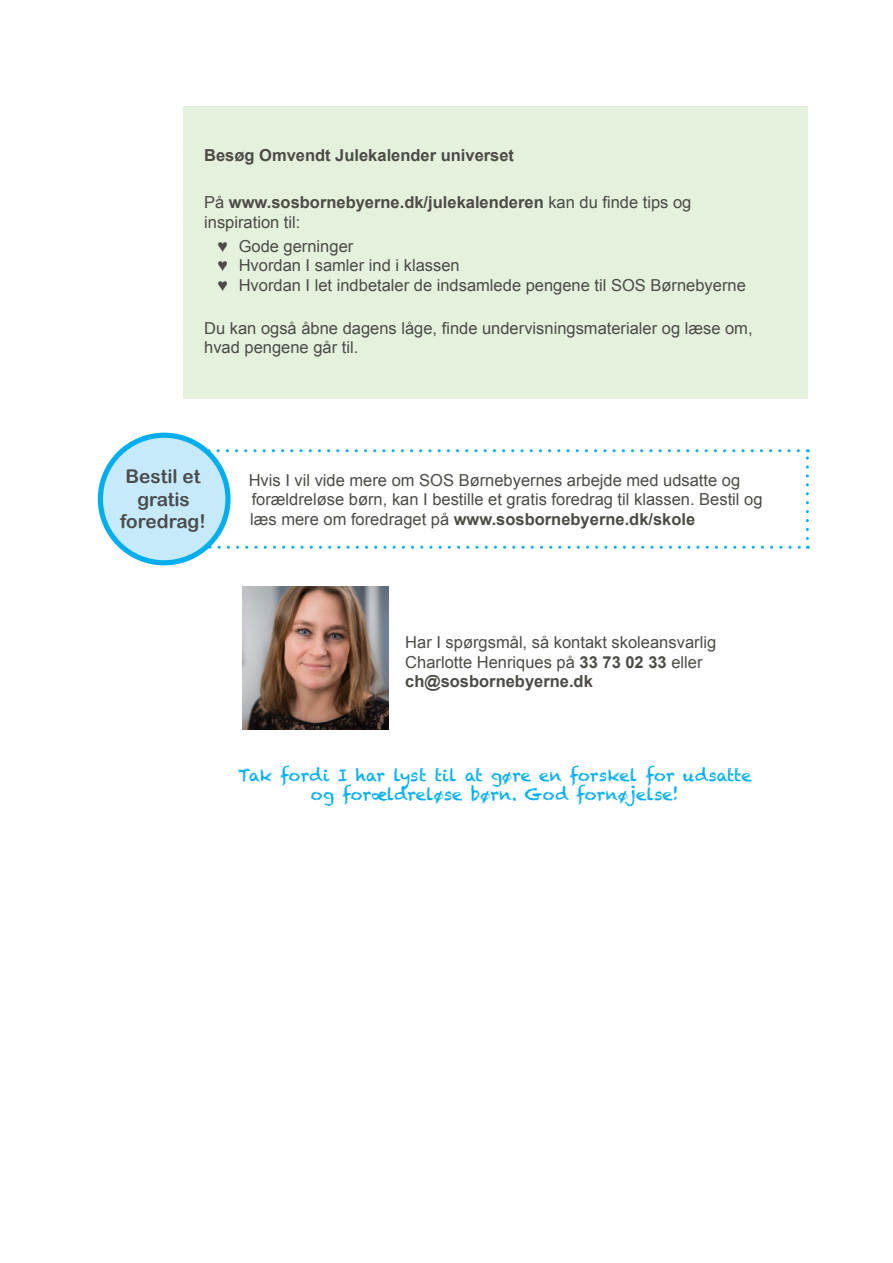
<style>
.page{position:relative;width:893px;height:1263px;background:#fff}
.page>*{position:absolute;margin:0;border:0;box-sizing:border-box;transform-origin:0 0}
.t1{font:18.9px/22.5px "Arial Rounded MT Bold";color:#4b4c4d;text-align:center}
.t2{font:16.5px/19.5px "Arial";color:#4c4b46}
.t3{font:700 16.5px/19.5px "Arial";color:#4c4b46}
.t4{font:16.5px/19.5px "Chalkduster";color:#00aeef;text-align:center}
.s1{font-weight:400}
.s2{font-family:"Times New Roman"}
.s3{font-weight:700}
</style>
<div class="page">
<svg style="left:205px;top:546px;width:603px;height:3px"></svg>
<svg style="left:806px;top:449px;width:3px;height:89px"></svg>
<svg style="left:205px;top:449px;width:593px;height:3px"></svg>
<div style="left:100px;top:435px;width:128px;height:128px;background:#c6eafa;border-radius:50%"></div>
<div style="left:98px;top:433px;width:133px;height:132px;border:5px solid #00aeef;border-radius:50%"></div>
<img style="left:243px;top:587px;width:145px;height:142px">
<div style="left:183px;top:106px;width:625px;height:292px;background:#e4f1dd"></div>
<p class="t3" style="left:204px;top:146px;width:311px">Besøg Omvendt Julekalender universet</p>
<p class="t3" style="left:204px;top:193px;width:489px"><span class="s1">På</span> www.sosbornebyerne.dk/julekalenderen <span class="s1">kan du finde tips og inspiration til:</span></p>
<p class="t2" style="left:218px;top:236px;width:530px"><span class="s2">♥</span> Gode gerninger<br><span class="s2">♥</span> Hvordan I samler ind i klassen<br><span class="s2">♥</span> Hvordan I let indbetaler de indsamlede pengene til SOS Børnebyerne</p>
<p class="t2" style="left:204px;top:318px;width:550px">Du kan også åbne dagens låge, finde undervisningsmaterialer og læse om, hvad pengene går til.</p>
<p class="t1" style="left:120px;top:465px;width:87px">Bestil et gratis foredrag!</p>
<p class="t2" style="left:249px;top:470px;width:515px">Hvis I vil vide mere om SOS Børnebyernes arbejde med udsatte og forældreløse børn, kan I bestille et gratis foredrag til klassen. Bestil og læs mere om foredraget på <span class="s3">www.sosbornebyerne.dk/skole</span></p>
<p class="t2" style="left:405px;top:633px;width:312px">Har I spørgsmål, så kontakt skoleansvarlig<br>Charlotte Henriques på <span class="s3">33 73 02 33</span> eller <span class="s3">ch@sosbornebyerne.dk</span></p>
<p class="t4" style="left:238px;top:765px;width:515px">Tak fordi I har lyst til at gøre en forskel for udsatte og forældreløse børn. God fornøjelse!</p>
</div>
